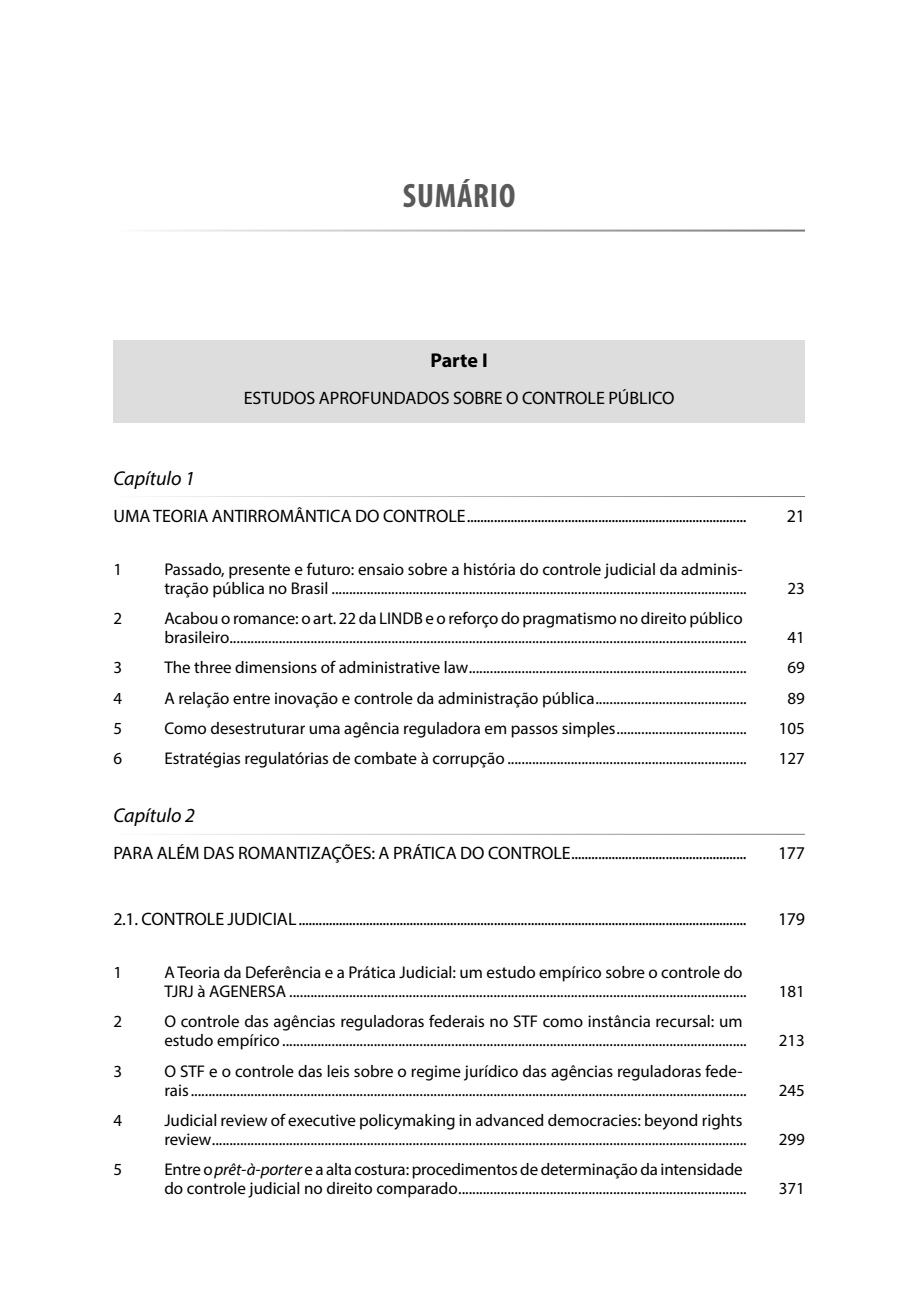
<style>
.page{position:relative;width:907px;height:1304px;background:#fff}
.page>*{position:absolute;margin:0;border:0;box-sizing:border-box;transform-origin:0 0}
.t1{font:700 condensed 34px "Myriad Pro";letter-spacing:.02em;color:#595959}
.t2{font:italic 20px "Myriad Pro";color:#000}
.t3{font:700 20px "Myriad Pro";color:#000}
.t4{font:18px "Myriad Pro";color:#000}
.t5{font:17px/19px "Myriad Pro";color:#000}
.s1{font-style:italic}
</style>
<div class="page">
<div style="left:113px;top:341px;width:692px;height:82px;background:#ddd"></div>
<p class="t1" style="left:403px;top:174px;width:114px">SUMÁRIO</p>
<p class="t3" style="left:430px;top:347px;width:59px">Parte I</p>
<p class="t4" style="left:244px;top:387px;width:432px">ESTUDOS APROFUNDADOS SOBRE O CONTROLE PÚBLICO</p>
<p class="t2" style="left:113px;top:466px;width:83px">Capítulo 1</p>
<p class="t4" style="left:114px;top:505px;width:634px">UMA TEORIA ANTIRROMÂNTICA DO CONTROLE...................................................................................</p>
<p class="t4" style="left:787px;top:505px;width:20px">21</p>
<p class="t5" style="left:113px;top:559px;width:10px">1</p>
<p class="t5" style="left:164px;top:559px;width:584px">Passado, presente e futuro: ensaio sobre a história do controle judicial da adminis&shy;tração pública no Brasil ......................................................................................................................</p>
<p class="t5" style="left:113px;top:609px;width:10px">2</p>
<p class="t5" style="left:164px;top:609px;width:584px">Acabou o romance: o art. 22 da LINDB e o reforço do pragmatismo no direito público brasileiro...................................................................................................................................................</p>
<p class="t5" style="left:788px;top:578px;width:19px">23</p>
<p class="t5" style="left:788px;top:628px;width:19px">41</p>
<p class="t5" style="left:113px;top:658px;width:10px">3</p>
<p class="t5" style="left:164px;top:658px;width:584px">The three dimensions of administrative law...............................................................................</p>
<p class="t5" style="left:788px;top:658px;width:19px">69</p>
<p class="t5" style="left:113px;top:688px;width:10px">4</p>
<p class="t5" style="left:164px;top:688px;width:584px">A relação entre inovação e controle da administração pública...........................................</p>
<p class="t5" style="left:788px;top:688px;width:19px">89</p>
<p class="t5" style="left:113px;top:719px;width:10px">5</p>
<p class="t5" style="left:164px;top:719px;width:584px">Como desestruturar uma agência reguladora em passos simples.....................................</p>
<p class="t5" style="left:779px;top:719px;width:28px">105</p>
<p class="t5" style="left:113px;top:749px;width:10px">6</p>
<p class="t5" style="left:164px;top:749px;width:584px">Estratégias regulatórias de combate à corrupção ....................................................................</p>
<p class="t5" style="left:779px;top:749px;width:28px">127</p>
<p class="t2" style="left:113px;top:803px;width:83px">Capítulo 2</p>
<p class="t4" style="left:114px;top:842px;width:634px">PARA ALÉM DAS ROMANTIZAÇÕES: A PRÁTICA DO CONTROLE....................................................</p>
<p class="t4" style="left:778px;top:842px;width:28px">177</p>
<p class="t4" style="left:113px;top:908px;width:635px">2.1. CONTROLE JUDICIAL.....................................................................................................................................</p>
<p class="t4" style="left:778px;top:908px;width:28px">179</p>
<p class="t5" style="left:113px;top:962px;width:10px">1</p>
<p class="t5" style="left:164px;top:962px;width:584px">A Teoria da Deferência e a Prática Judicial: um estudo empírico sobre o controle do<br>TJRJ à AGENERSA ..................................................................................................................................</p>
<p class="t5" style="left:113px;top:1012px;width:10px">2</p>
<p class="t5" style="left:164px;top:1012px;width:584px">O controle das agências reguladoras federais no STF como instância recursal: um estudo empírico....................................................................................................................................</p>
<p class="t5" style="left:113px;top:1061px;width:10px">3</p>
<p class="t5" style="left:164px;top:1061px;width:584px">O STF e o controle das leis sobre o regime jurídico das agências reguladoras fede&shy;rais..............................................................................................................................................................</p>
<p class="t5" style="left:113px;top:1110px;width:10px">4</p>
<p class="t5" style="left:164px;top:1110px;width:584px">Judicial review of executive policymaking in advanced democracies: beyond rights review........................................................................................................................................................</p>
<p class="t5" style="left:113px;top:1160px;width:10px">5</p>
<p class="t5" style="left:164px;top:1160px;width:584px">Entre o<span class="s1">prêt-à-porter</span> e a alta costura: procedimentos de determinação da intensidade do controle judicial no direito comparado..................................................................................</p>
<p class="t5" style="left:779px;top:981px;width:28px">181</p>
<p class="t5" style="left:779px;top:1031px;width:28px">213</p>
<p class="t5" style="left:779px;top:1080px;width:28px">245</p>
<p class="t5" style="left:779px;top:1129px;width:28px">299</p>
<p class="t5" style="left:779px;top:1179px;width:28px">371</p>
</div>
